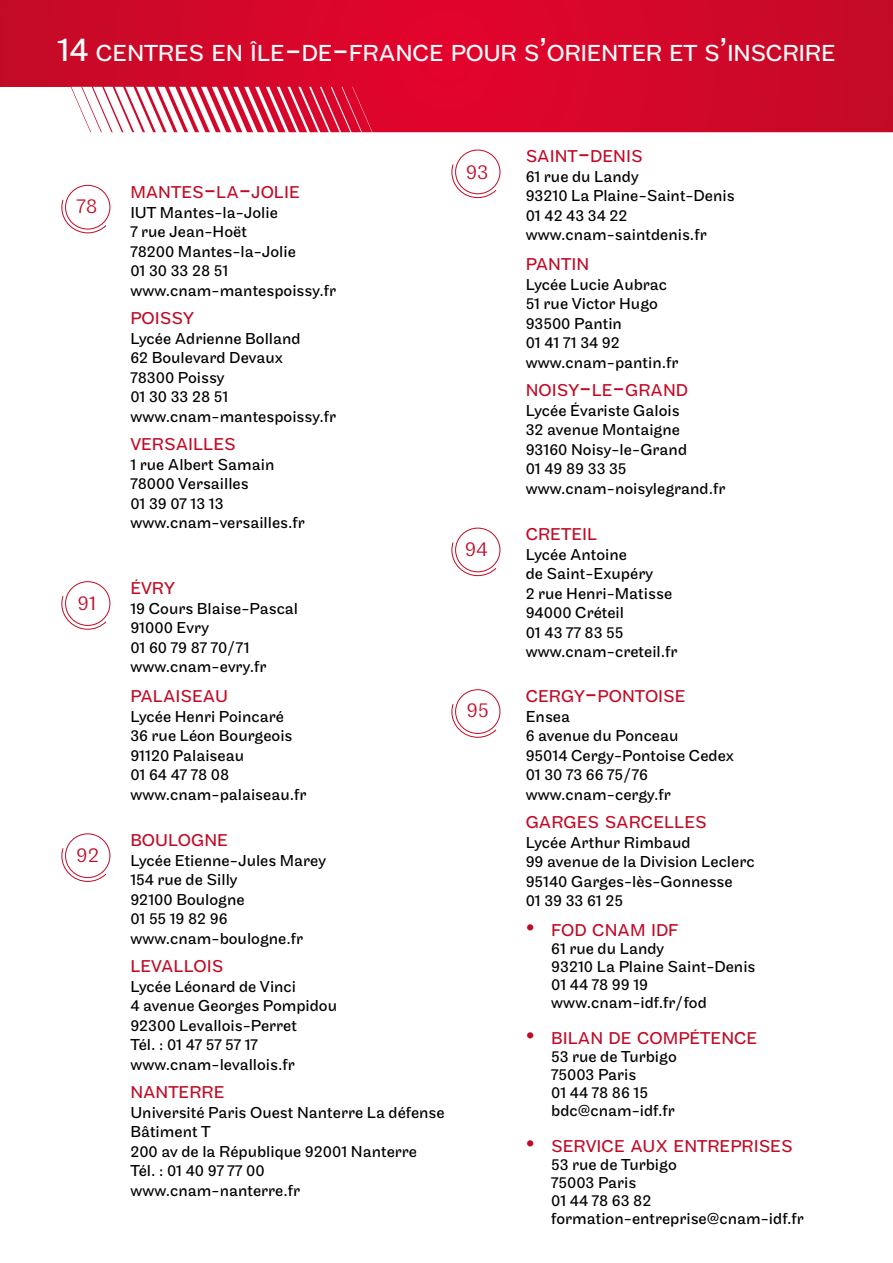
<style>
.page{position:relative;width:893px;height:1263px;background:#fff}
.page>*{position:absolute;margin:0;border:0;box-sizing:border-box;transform-origin:0 0}
.t1{font:24.15px "Maple";letter-spacing:-.015em;color:#fff}
.t2{font:300 21px "Maple";color:#c10a25}
.t3{font:17.85px "Maple";color:#c10a25}
.t4{font:16.5px/19.5px "Maple";color:#000}
.s1{font-size:34.5px}
.s2{font-size:25.5px}
</style>
<div class="page">
<svg style="left:0;top:0;width:893px;height:132px;background:#d30729"></svg>
<svg style="left:0;top:87px;width:387px;height:46px"></svg>
<svg style="left:61px;top:199px;width:46px;height:35px"></svg>
<svg style="left:61px;top:595px;width:46px;height:35px"></svg>
<svg style="left:61px;top:847px;width:46px;height:35px"></svg>
<div style="left:66px;top:185px;width:44px;height:44px;background:#fff;border-radius:50%"></div>
<div style="left:65px;top:185px;width:45px;height:44px;border:1px solid #c10a25;border-radius:50%"></div>
<div style="left:65px;top:581px;width:45px;height:45px;border:1px solid #c10a25;border-radius:50%"></div>
<div style="left:65px;top:833px;width:45px;height:45px;border:1px solid #c10a25;border-radius:50%"></div>
<svg style="left:451px;top:703px;width:46px;height:35px"></svg>
<div style="left:455px;top:689px;width:45px;height:45px;border:1px solid #c10a25;border-radius:50%"></div>
<div style="left:455px;top:528px;width:45px;height:44px;border:1px solid #c10a25;border-radius:50%"></div>
<div style="left:455px;top:150px;width:45px;height:44px;border:1px solid #c10a25;border-radius:50%"></div>
<svg style="left:451px;top:542px;width:46px;height:34px"></svg>
<svg style="left:451px;top:164px;width:46px;height:34px"></svg>
<h1 class="t1" style="left:57px;top:39px;width:780px"><span class="s1">14</span> CENTRES EN ÎLE<span class="s1">-</span>DE<span class="s1">-</span>FRANCE POUR S<span class="s1">’</span>ORIENTER ET S<span class="s1">’</span>INSCRIRE</h1>
<p class="t2" style="left:77px;top:194px;width:23px">78</p>
<p class="t2" style="left:78px;top:591px;width:20px">91</p>
<p class="t2" style="left:76px;top:843px;width:24px">92</p>
<p class="t3" style="left:130px;top:182px;width:171px">MANTES<span class="s2">-</span>LA<span class="s2">-</span>JOLIE</p>
<p class="t4" style="left:130px;top:203px;width:207px">IUT Mantes-la-Jolie<br>7 rue Jean-Hoët<br>78200 Mantes-la-Jolie<br>01 30 33 28 51 www.cnam-mantespoissy.fr</p>
<p class="t3" style="left:130px;top:308px;width:65px">POISSY</p>
<p class="t4" style="left:130px;top:329px;width:207px">Lycée Adrienne Bolland<br>62 Boulevard Devaux<br>78300 Poissy<br>01 30 33 28 51 www.cnam-mantespoissy.fr</p>
<p class="t3" style="left:130px;top:434px;width:107px">VERSAILLES</p>
<p class="t4" style="left:130px;top:455px;width:176px">1 rue Albert Samain<br>78000 Versailles<br>01 39 07 13 13 www.cnam-versailles.fr</p>
<p class="t3" style="left:130px;top:578px;width:46px">ÉVRY</p>
<p class="t4" style="left:130px;top:599px;width:169px">19 Cours Blaise-Pascal<br>91000 Evry<br>01 60 79 87 70/71 www.cnam-evry.fr</p>
<p class="t3" style="left:130px;top:686px;width:99px">PALAISEAU</p>
<p class="t4" style="left:130px;top:707px;width:178px">Lycée Henri Poincaré<br>36 rue Léon Bourgeois<br>91120 Palaiseau<br>01 64 47 78 08 www.cnam-palaiseau.fr</p>
<p class="t3" style="left:130px;top:830px;width:99px">BOULOGNE</p>
<p class="t4" style="left:130px;top:851px;width:197px">Lycée Etienne-Jules Marey<br>154 rue de Silly<br>92100 Boulogne<br>01 55 19 82 96 www.cnam-boulogne.fr</p>
<p class="t3" style="left:130px;top:956px;width:94px">LEVALLOIS</p>
<p class="t4" style="left:130px;top:977px;width:208px">Lycée Léonard de Vinci<br>4 avenue Georges Pompidou<br>92300 Levallois-Perret<br>Tél. : 01 47 57 57 17 www.cnam-levallois.fr</p>
<p class="t3" style="left:130px;top:1082px;width:96px">NANTERRE</p>
<p class="t4" style="left:130px;top:1103px;width:316px">Université Paris Ouest Nanterre La défense<br>Bâtiment T<br>200 av de la République 92001 Nanterre<br>Tél. : 01 40 97 77 00<br>www.cnam-nanterre.fr</p>
<p class="t2" style="left:466px;top:160px;width:24px">93</p>
<p class="t2" style="left:465px;top:537px;width:25px">94</p>
<p class="t2" style="left:466px;top:698px;width:24px">95</p>
<p class="t3" style="left:526px;top:146px;width:119px">SAINT<span class="s2">-</span>DENIS</p>
<p class="t4" style="left:526px;top:167px;width:210px">61 rue du Landy<br>93210 La Plaine-Saint-Denis<br>01 42 43 34 22 www.cnam-saintdenis.fr</p>
<p class="t3" style="left:526px;top:254px;width:65px">PANTIN</p>
<p class="t4" style="left:526px;top:275px;width:154px">Lycée Lucie Aubrac<br>51 rue Victor Hugo<br>93500 Pantin<br>01 41 71 34 92 www.cnam-pantin.fr</p>
<p class="t3" style="left:526px;top:380px;width:164px">NOISY<span class="s2">-</span>LE<span class="s2">-</span>GRAND</p>
<p class="t4" style="left:526px;top:401px;width:201px">Lycée Évariste Galois<br>32 avenue Montaigne<br>93160 Noisy-le-Grand<br>01 49 89 33 35 www.cnam-noisylegrand.fr</p>
<p class="t3" style="left:526px;top:524px;width:73px">CRETEIL</p>
<p class="t4" style="left:526px;top:545px;width:153px">Lycée Antoine<br>de Saint-Exupéry<br>2 rue Henri-Matisse<br>94000 Créteil<br>01 43 77 83 55 www.cnam-creteil.fr</p>
<p class="t3" style="left:526px;top:686px;width:161px">CERGY<span class="s2">-</span>PONTOISE</p>
<p class="t4" style="left:526px;top:707px;width:210px">Ensea<br>6 avenue du Ponceau<br>95014 Cergy-Pontoise Cedex<br>01 30 73 66 75/76 www.cnam-cergy.fr</p>
<p class="t3" style="left:526px;top:812px;width:183px">GARGES SARCELLES</p>
<p class="t4" style="left:526px;top:833px;width:230px">Lycée Arthur Rimbaud<br>99 avenue de la Division Leclerc<br>95140 Garges-lès-Gonnesse<br>01 39 33 61 25</p>
<p class="t3" style="left:526px;top:920px;width:154px"><span class="s2">•</span> FOD CNAM IDF</p>
<p class="t4" style="left:551px;top:940px;width:206px;line-height:18px">61 rue du Landy<br>93210 La Plaine Saint-Denis<br>01 44 78 99 19 www.cnam-idf.fr/fod</p>
<p class="t3" style="left:526px;top:1028px;width:233px"><span class="s2">•</span> BILAN DE COMPÉTENCE</p>
<p class="t4" style="left:551px;top:1048px;width:127px;line-height:18px">53 rue de Turbigo<br>75003 Paris<br>01 44 78 86 15 bdc@cnam-idf.fr</p>
<p class="t3" style="left:526px;top:1136px;width:268px"><span class="s2">•</span> SERVICE AUX ENTREPRISES</p>
<p class="t4" style="left:551px;top:1156px;width:254px;line-height:18px">53 rue de Turbigo<br>75003 Paris<br>01 44 78 63 82 formation-entreprise@cnam-idf.fr</p>
</div>
